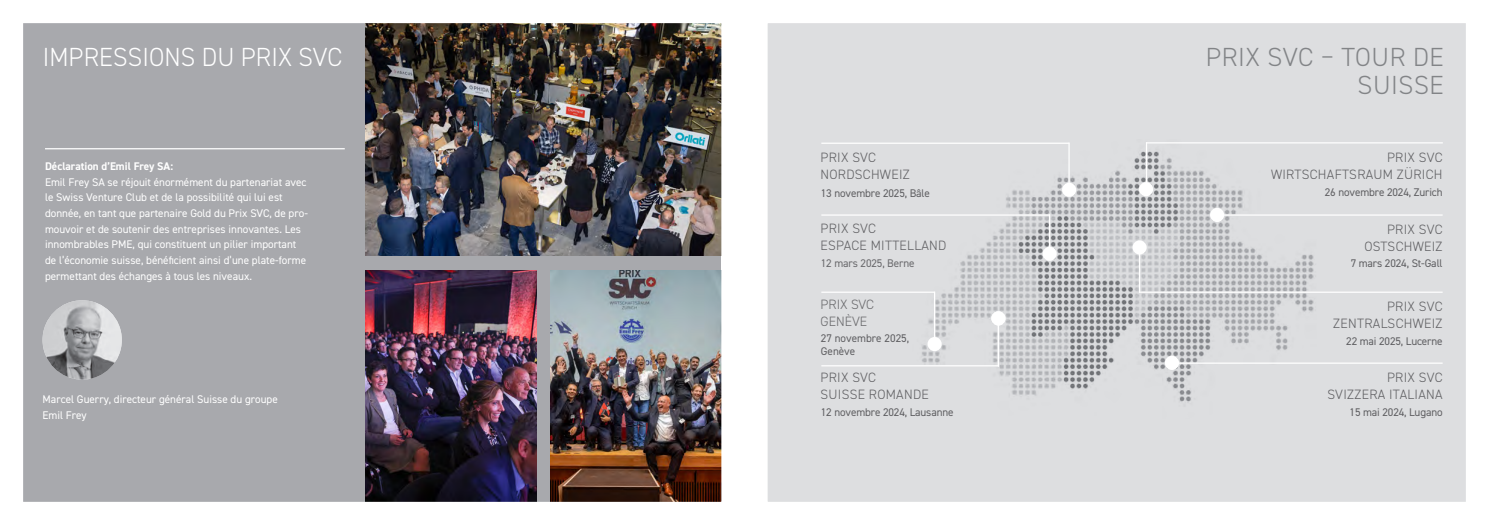
<style>
.page{position:relative;width:1489px;height:525px;background:#fff}
.page>*{position:absolute;margin:0;border:0;box-sizing:border-box;transform-origin:0 0}
.t1{font:300 26.25px/28.1px "DIN2014";letter-spacing:.02em;color:#828487;text-align:right}
.t2{font:300 26.25px "DIN2014";letter-spacing:.005em;color:#fff}
.t3{font:300 13.5px/16.9px "DIN2014";letter-spacing:.02em;color:#5f5f62;text-align:right}
.t4{font:300 13.5px/16.9px "DIN2014";color:#69696c}
.t5{font:11.12px/15.6px "DIN2014";color:#fff}
.t6{font:11.12px/13.4px "DIN2014";letter-spacing:-.01em;color:#5f5f62}
.t7{font:700 11.12px "DIN2014";color:#fff}
.t8{font:11.12px "DIN2014";letter-spacing:-.01em;color:#69696c}
</style>
<div class="page">
<div style="left:9px;top:11px;width:712px;height:502px;background:#a8a9ad"></div>
<div style="left:755px;top:10px;width:720px;height:503px;background:#dddee0"></div>
<img style="left:912px;top:142px;width:414px;height:260px">
<hr style="left:821px;top:142px;width:248px;height:2px;background:#fff">
<hr style="left:1068px;top:142px;width:1px;height:41px;background:#fff">
<div style="left:1061px;top:182px;width:15px;height:15px;background:#fff;border-radius:50%"></div>
<hr style="left:1145px;top:142px;width:297px;height:1px;background:#fff">
<hr style="left:1145px;top:142px;width:2px;height:41px;background:#fff">
<div style="left:1138px;top:182px;width:15px;height:14px;background:#fff;border-radius:50%"></div>
<hr style="left:1209px;top:214px;width:233px;height:1px;background:#fff">
<div style="left:1209px;top:208px;width:15px;height:14px;background:#fff;border-radius:50%"></div>
<hr style="left:1138px;top:291px;width:304px;height:2px;background:#fff">
<hr style="left:1138px;top:244px;width:2px;height:48px;background:#fff">
<div style="left:1132px;top:240px;width:14px;height:14px;background:#fff;border-radius:50%"></div>
<hr style="left:1170px;top:362px;width:272px;height:1px;background:#fff">
<div style="left:1164px;top:355px;width:14px;height:15px;background:#fff;border-radius:50%"></div>
<hr style="left:821px;top:365px;width:177px;height:1px;background:#fff">
<hr style="left:821px;top:291px;width:113px;height:2px;background:#fff">
<hr style="left:933px;top:291px;width:2px;height:53px;background:#fff">
<div style="left:927px;top:337px;width:14px;height:14px;background:#fff;border-radius:50%"></div>
<hr style="left:997px;top:321px;width:1px;height:45px;background:#fff">
<div style="left:991px;top:311px;width:14px;height:14px;background:#fff;border-radius:50%"></div>
<div style="left:1042px;top:246px;width:14px;height:15px;background:#fff;border-radius:50%"></div>
<hr style="left:821px;top:214px;width:229px;height:1px;background:#fff">
<hr style="left:1048px;top:214px;width:2px;height:40px;background:#fff">
<img style="left:365px;top:270px;width:171px;height:230px">
<img style="left:550px;top:270px;width:170px;height:230px">
<img style="left:365px;top:24px;width:355px;height:231px">
<hr style="left:45px;top:148px;width:300px;height:1px;background:#fff">
<img style="left:43px;top:300px;width:79px;height:79px;border-radius:40px">
<div style="left:744px;top:0;width:744px;height:524px;border:23px solid #fff"></div>
<div style="left:0;top:0;width:744px;height:524px;border:23px solid #fff"></div>
<h1 class="t2" style="left:43px;top:40px;width:301px">IMPRESSIONS DU PRIX SVC</h1>
<p class="t7" style="left:45px;top:159px;width:130px">Déclaration d’Emil Frey SA:</p>
<p class="t5" style="left:45px;top:174px;width:264px">Emil Frey SA se réjouit énormément du partenariat avec le Swiss Venture Club et de la possibilité qui lui est donnée, en tant que partenaire Gold du Prix SVC, de pro&shy;mouvoir et de soutenir des entreprises innovantes. Les innombrables PME, qui constituent un pilier important de l’économie suisse, bénéficient ainsi d’une plate-forme permettant des échanges à tous les niveaux.</p>
<p class="t5" style="left:43px;top:391px;width:237px">Marcel Guerry, directeur général Suisse du groupe<br>Emil Frey</p>
<h1 class="t1" style="left:1205px;top:42px;width:239px">PRIX SVC – TOUR DE<br>SUISSE</h1>
<p class="t3" style="left:820px;top:149px;width:91px;text-align:left">PRIX SVC<br>NORDSCHWEIZ</p>
<p class="t3" style="left:1270px;top:149px;width:173px">PRIX SVC<br>WIRTSCHAFTSRAUM ZÜRICH</p>
<p class="t6" style="left:1324px;top:185px;width:119px">26 novembre 2024, Zurich</p>
<p class="t3" style="left:1364px;top:220px;width:80px">PRIX SVC<br>OSTSCHWEIZ</p>
<p class="t6" style="left:1350px;top:256px;width:93px">7 mars 2024, St-Gall</p>
<p class="t3" style="left:1333px;top:297px;width:111px">PRIX SVC<br>ZENTRALSCHWEIZ</p>
<p class="t6" style="left:1346px;top:333px;width:98px">22 mai 2025, Lucerne</p>
<p class="t3" style="left:1327px;top:368px;width:117px">PRIX SVC<br>SVIZZERA ITALIANA</p>
<p class="t6" style="left:1349px;top:404px;width:95px">15 mai 2024, Lugano</p>
<p class="t6" style="left:820px;top:186px;width:111px">13 novembre 2025, Bâle</p>
<p class="t3" style="left:820px;top:220px;width:127px;text-align:left">PRIX SVC<br>ESPACE MITTELLAND</p>
<p class="t8" style="left:820px;top:256px;width:95px">12 mars 2025, Berne</p>
<p class="t4" style="left:820px;top:296px;width:55px">PRIX SVC<br>GENÈVE</p>
<p class="t6" style="left:820px;top:331px;width:90px">27 novembre 2025,<br>Genève</p>
<p class="t3" style="left:820px;top:369px;width:110px;text-align:left">PRIX SVC<br>SUISSE ROMANDE</p>
<p class="t6" style="left:820px;top:405px;width:134px">12 novembre 2024, Lausanne</p>
</div>
